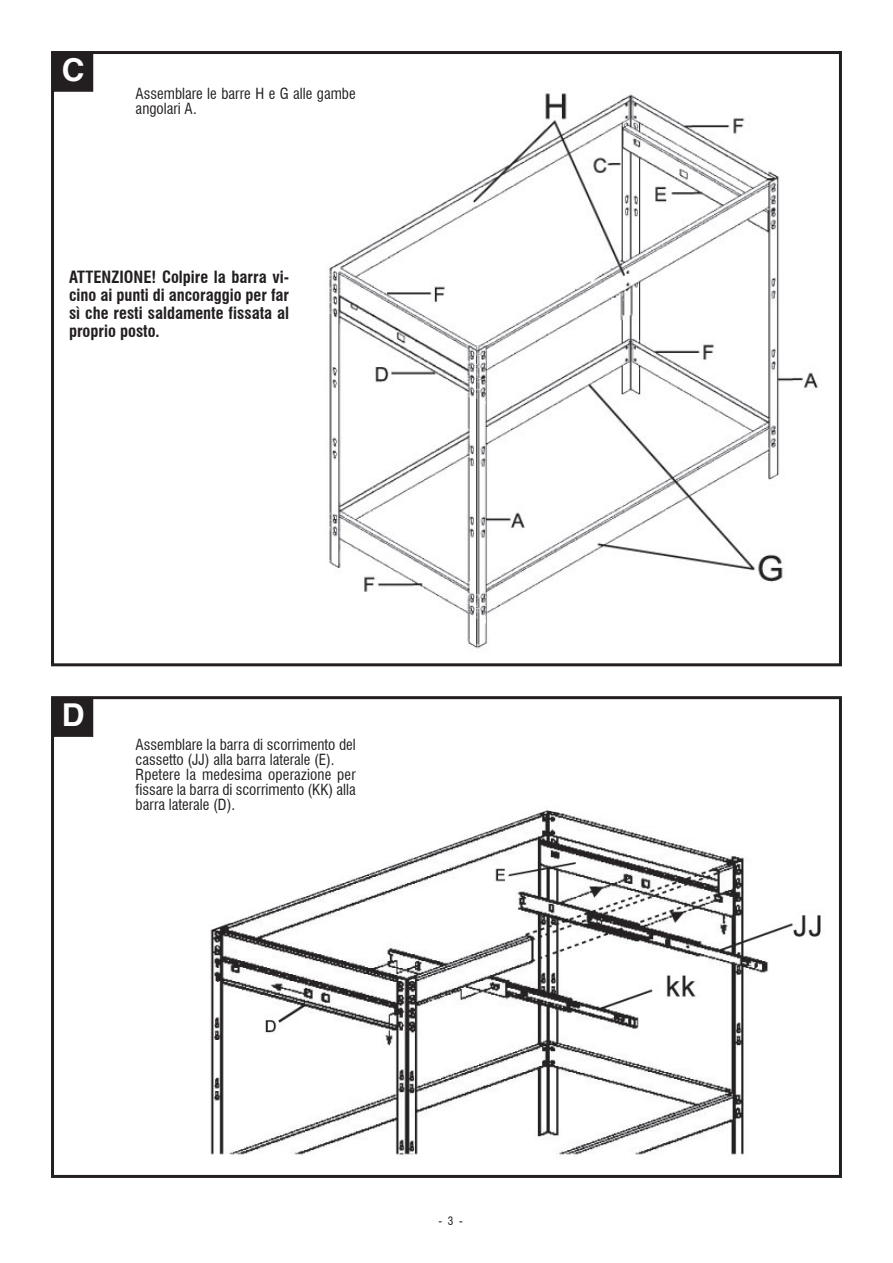
<style>
.page{position:relative;width:893px;height:1263px;background:#fff}
.page>*{position:absolute;margin:0;border:0;box-sizing:border-box;transform-origin:0 0}
.t1{font:700 31.5px "Switzerland";color:#fff}
.t2{font:700 condensed 16.5px/18px "Swiss 721 BT";color:#231f20;text-align:justify}
.t3{font:condensed 15px/15px "Swiss 721 BT";color:#231f20}
.t4{font:condensed 11.25px "Swiss 721 BT";color:#231f20}
</style>
<div class="page">
<div style="left:51px;top:51px;width:791px;height:615px;border:3px solid #231f20"></div>
<div style="left:54px;top:52px;width:39px;height:39px;background:#231f20"></div>
<div style="left:53px;top:52px;width:40px;height:40px;border:1px solid #231f20"></div>
<img style="left:329px;top:93px;width:489px;height:556px">
<img style="left:210px;top:810px;width:611px;height:345px">
<div style="left:51px;top:696px;width:791px;height:482px;border:3px solid #231f20"></div>
<div style="left:54px;top:697px;width:39px;height:39px;background:#231f20"></div>
<div style="left:53px;top:697px;width:40px;height:40px;border:1px solid #231f20"></div>
<h1 class="t1" style="left:62px;top:50px;width:24px">C</h1>
<p class="t3" style="left:136px;top:86px;width:222px">Assemblare le barre H e G alle gambe angolari A.</p>
<p class="t2" style="left:69px;top:268px;width:222px">ATTENZIONE! Colpire la barra vi&shy;cino ai punti di ancoraggio per far sì che resti saldamente fissata al proprio posto.</p>
<h1 class="t1" style="left:62px;top:695px;width:24px">D</h1>
<p class="t3" style="left:136px;top:737px;width:222px">Assemblare la barra di scorrimento del cassetto (JJ) alla barra laterale (E).<br>Rpetere la medesima operazione per fissare la barra di scorrimento (KK) alla barra laterale (D).</p>
<p class="t4" style="left:439px;top:1214px;width:26px">- 3 -</p>
</div>
